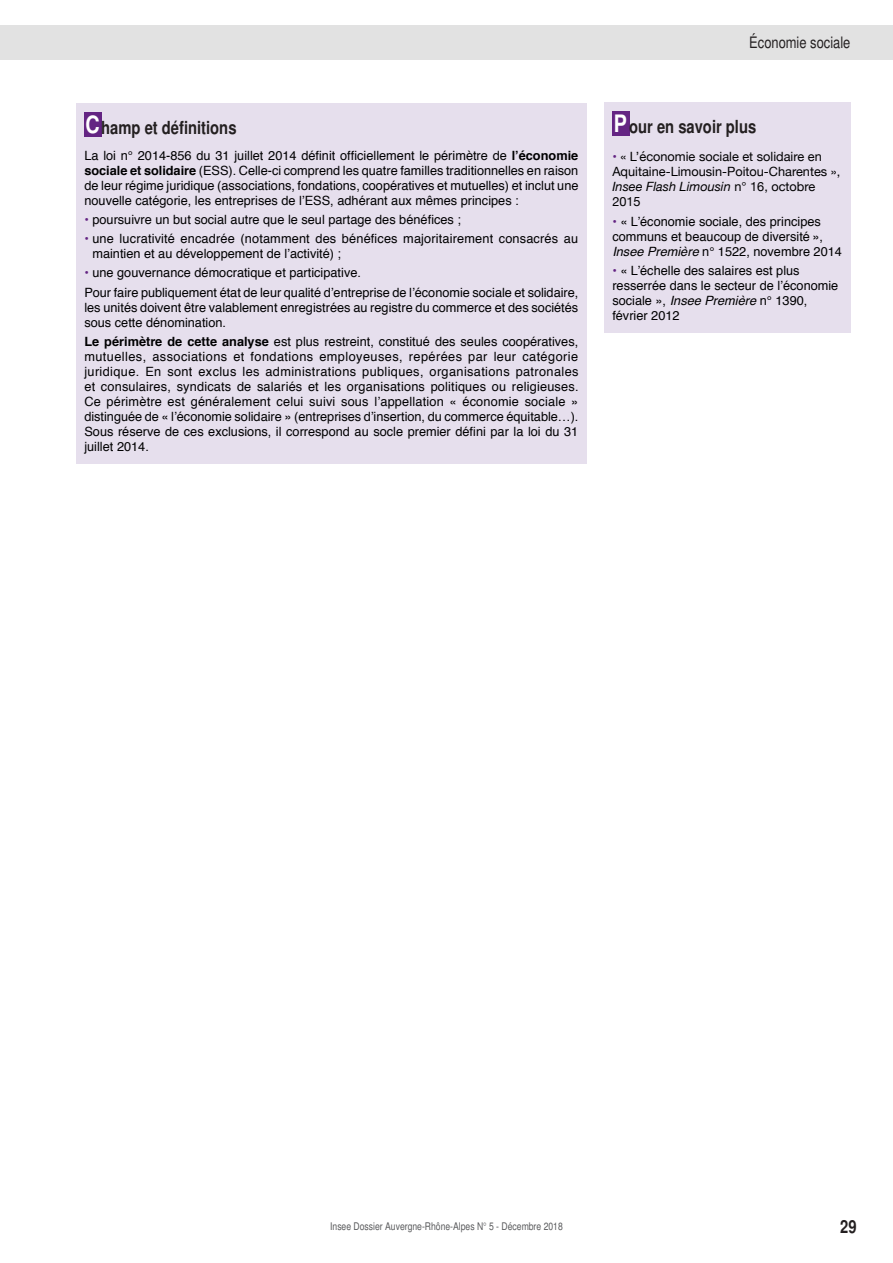
<style>
.page{position:relative;width:893px;height:1263px;background:#fff}
.page>*{position:absolute;margin:0;border:0;box-sizing:border-box;transform-origin:0 0}
.t1{font:700 condensed 18px "Helvetica";color:#231f20}
.t2{font:condensed 15.75px "Helvetica";color:#231f20}
.t3{font:12.75px/15px "Helvetica";color:#000001}
.t4{font:12.75px/15px "Helvetica Neue";color:#000001}
.t5{font:condensed 10.5px "Helvetica";color:#57585a}
.s1{font-size:24px;color:#fff}
.s2{font-weight:700}
.s3{font-family:"Helvetica Neue";color:#642483}
.s4{color:#642483}
.s5{font-style:italic}
</style>
<div class="page">
<div style="left:0;top:26px;width:893px;height:34px;background:#e2e2e2"></div>
<div style="left:604px;top:102px;width:246px;height:231px;background:#e6dfed"></div>
<div style="left:612px;top:111px;width:17px;height:25px;background:#642483"></div>
<div style="left:76px;top:103px;width:511px;height:361px;background:#e6dfed"></div>
<div style="left:84px;top:112px;width:17px;height:25px;background:#642483"></div>
<h1 class="t1" style="left:85px;top:117px;width:153px"><span class="s1">C</span>hamp et définitions</h1>
<p class="t3" style="left:84px;top:148px;width:496px;text-align:justify">La loi n° 2014-856 du 31 juillet 2014 définit officiellement le périmètre de <span class="s2">l’économie sociale et solidaire</span> (ESS). Celle-ci comprend les quatre familles traditionnelles en raison de leur régime juridique (associations, fondations, coopératives et mutuelles) et inclut une nouvelle catégorie, les entreprises de l’ESS, adhérant aux mêmes principes :</p>
<p class="t3" style="left:84px;top:212px;width:378px"><span class="s3">•</span> poursuivre un but social autre que le seul partage des bénéfices ;</p>
<p class="t3" style="left:92px;top:232px;width:487px;text-indent:-8px"><span class="s3">•</span> une lucrativité encadrée (notamment des bénéfices majoritairement consacrés au maintien et au développement de l’activité) ;</p>
<p class="t3" style="left:84px;top:264px;width:495px;line-height:19.2px"><span class="s3">•</span> une gouvernance démocratique et participative.<br>Pour faire publiquement état de leur qualité d’entreprise de l’économie sociale et solidaire,</p>
<p class="t3" style="left:84px;top:300px;width:495px">les unités doivent être valablement enregistrées au registre du commerce et des sociétés sous cette dénomination.</p>
<p class="t3" style="left:84px;top:334px;width:496px;text-align:justify"><span class="s2">Le périmètre de cette analyse</span> est plus restreint, constitué des seules coopératives, mutuelles, associations et fondations employeuses, repérées par leur catégorie juridique. En sont exclus les administrations publiques, organisations patronales et consulaires, syndicats de salariés et les organisations politiques ou religieuses.<br>Ce périmètre est généralement celui suivi sous l’appellation « économie sociale » distinguée de « l’économie solidaire » (entreprises d’insertion, du commerce équitable…).<br>Sous réserve de ces exclusions, il correspond au socle premier défini par la loi du 31 juillet 2014.</p>
<p class="t2" style="left:749px;top:33px;width:103px">Économie sociale</p>
<h1 class="t1" style="left:614px;top:116px;width:144px"><span class="s1">P</span>our en savoir plus</h1>
<p class="t4" style="left:612px;top:150px;width:229px"><span class="s4">•</span> « L’économie sociale et solidaire en<br>Aquitaine-Limousin-Poitou-Charentes »,<br><span class="s5">Insee Flash Limousin</span> n° 16, octobre<br>2015</p>
<p class="t3" style="left:612px;top:214px;width:231px"><span class="s3">•</span> « L’économie sociale, des principes communs et beaucoup de diversité »,<br><span class="s5">Insee Première</span> n° 1522, novembre 2014</p>
<p class="t3" style="left:612px;top:263px;width:228px"><span class="s3">•</span> « L’échelle des salaires est plus resserrée dans le secteur de l’économie sociale », <span class="s5">Insee Première</span> n° 1390, février 2012</p>
<p class="t5" style="left:330px;top:1220px;width:234px">Insee Dossier Auvergne-Rhône-Alpes N° 5 - Décembre 2018</p>
<h1 class="t1" style="left:840px;top:1216px;width:18px">29</h1>
</div>
